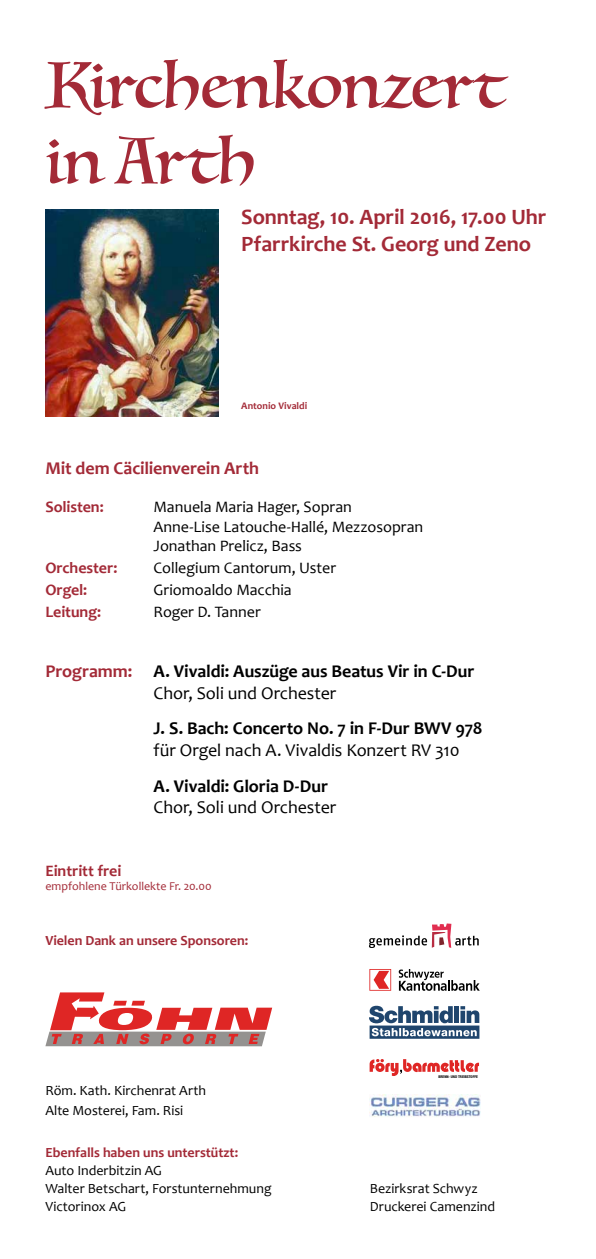
<style>
.page{position:relative;width:596px;height:1259px;background:#fff}
.page>*{position:absolute;margin:0;border:0;box-sizing:border-box;transform-origin:0 0}
.t1{font:63px/75.6px "Luminari";letter-spacing:.005em;color:#a32a37}
.t2{font:700 22px/26.4px "Candara";letter-spacing:-.005em;color:#a32a37}
.t3{font:700 18px/21.6px "Candara";letter-spacing:-.005em;color:#000}
.t4{font:18px "Candara";letter-spacing:-.005em;color:#000}
.t5{font:700 18px "Candara";letter-spacing:-.005em;color:#a32a37}
.t6{font:16px/19.2px "Candara";letter-spacing:-.005em;color:#000}
.t7{font:700 16px "Candara";letter-spacing:-.005em;color:#a32a37}
.t8{font:14px/20px "Candara";color:#000}
.t9{font:700 14px "Candara";letter-spacing:-.005em;color:#a32a37}
.t10{font:12px "Candara";color:#a32a37}
.t11{font:700 10px "Candara";letter-spacing:.005em;color:#a32a37}
.t12{font:700 condensed 3.7px "Helvetica Neue LT Std";color:#000}
.s1{color:#a32a37}
.s2{font-weight:400}
</style>
<div class="page">
<svg style="left:45px;top:992px;width:227px;height:54px"></svg>
<svg style="left:369px;top:1005px;width:110px;height:33px"></svg>
<svg style="left:398px;top:969px;width:81px;height:21px"></svg>
<svg style="left:369px;top:969px;width:22px;height:21px"></svg>
<svg style="left:369px;top:923px;width:109px;height:25px"></svg>
<svg style="left:369px;top:1059px;width:109px;height:17px"></svg>
<img style="left:369px;top:1094px;width:111px;height:23px">
<img style="left:45px;top:210px;width:174px;height:207px">
<h1 class="t1" style="left:45px;top:47px;width:459px">Kirchenkonzert in Arth</h1>
<h2 class="t2" style="left:241px;top:204px;width:306px">Sonntag, 10. April 2016, 17.00 Uhr<br>Pfarrkirche St. Georg und Zeno</h2>
<p class="t11" style="left:241px;top:400px;width:67px">Antonio Vivaldi</p>
<p class="t5" style="left:45px;top:457px;width:215px">Mit dem Cäcilienverein Arth</p>
<p class="t7" style="left:45px;top:497px;width:60px">Solisten:</p>
<p class="t6" style="left:153px;top:497px;width:271px">Manuela Maria Hager, Sopran<br>Anne-Lise Latouche-Hallé, Mezzosopran<br>Jonathan Prelicz, Bass</p>
<p class="t7" style="left:45px;top:557px;width:73px">Orchester:</p>
<p class="t6" style="left:153px;top:558px;width:184px">Collegium Cantorum, Uster</p>
<p class="t7" style="left:45px;top:580px;width:43px">Orgel:</p>
<p class="t6" style="left:153px;top:580px;width:140px">Griomoaldo Macchia</p>
<p class="t7" style="left:45px;top:602px;width:57px">Leitung:</p>
<p class="t6" style="left:153px;top:602px;width:109px">Roger D. Tanner</p>
<p class="t3" style="left:153px;top:660px;width:322px;text-indent:-108px"><span class="s1">Programm:</span> A. Vivaldi: Auszüge aus Beatus Vir in C-Dur<br><span class="s2">Chor, Soli und Orchester</span></p>
<p class="t3" style="left:153px;top:717px;width:330px">J. S. Bach: Concerto No. 7 in F-Dur BWV 978</p>
<p class="t4" style="left:153px;top:739px;width:307px">für Orgel nach A. Vivaldis Konzert RV 310</p>
<p class="t3" style="left:153px;top:775px;width:176px">A. Vivaldi: Gloria D-Dur</p>
<p class="t4" style="left:153px;top:796px;width:184px">Chor, Soli und Orchester</p>
<p class="t7" style="left:45px;top:860px;width:77px">Eintritt frei</p>
<p class="t10" style="left:45px;top:879px;width:168px">empfohlene Türkollekte Fr. 20.00</p>
<p class="t9" style="left:45px;top:932px;width:204px">Vielen Dank an unsere Sponsoren:</p>
<p class="t8" style="left:45px;top:1080px;width:162px">Röm. Kath. Kirchenrat Arth<br>Alte Mosterei, Fam. Risi</p>
<p class="t9" style="left:45px;top:1144px;width:194px">Ebenfalls haben uns unterstützt:</p>
<p class="t8" style="left:45px;top:1161px;width:227px;line-height:18px">Auto Inderbitzin AG<br>Walter Betschart, Forstunternehmung</p>
<p class="t12" style="left:438px;top:1074px;width:41px">BRENN- UND TREIBSTOFFE</p>
<p class="t8" style="left:369px;top:1178px;width:109px">Bezirksrat Schwyz</p>
<p class="t8" style="left:45px;top:1196px;width:82px">Victorinox AG</p>
<p class="t8" style="left:369px;top:1196px;width:127px">Druckerei Camenzind</p>
</div>
